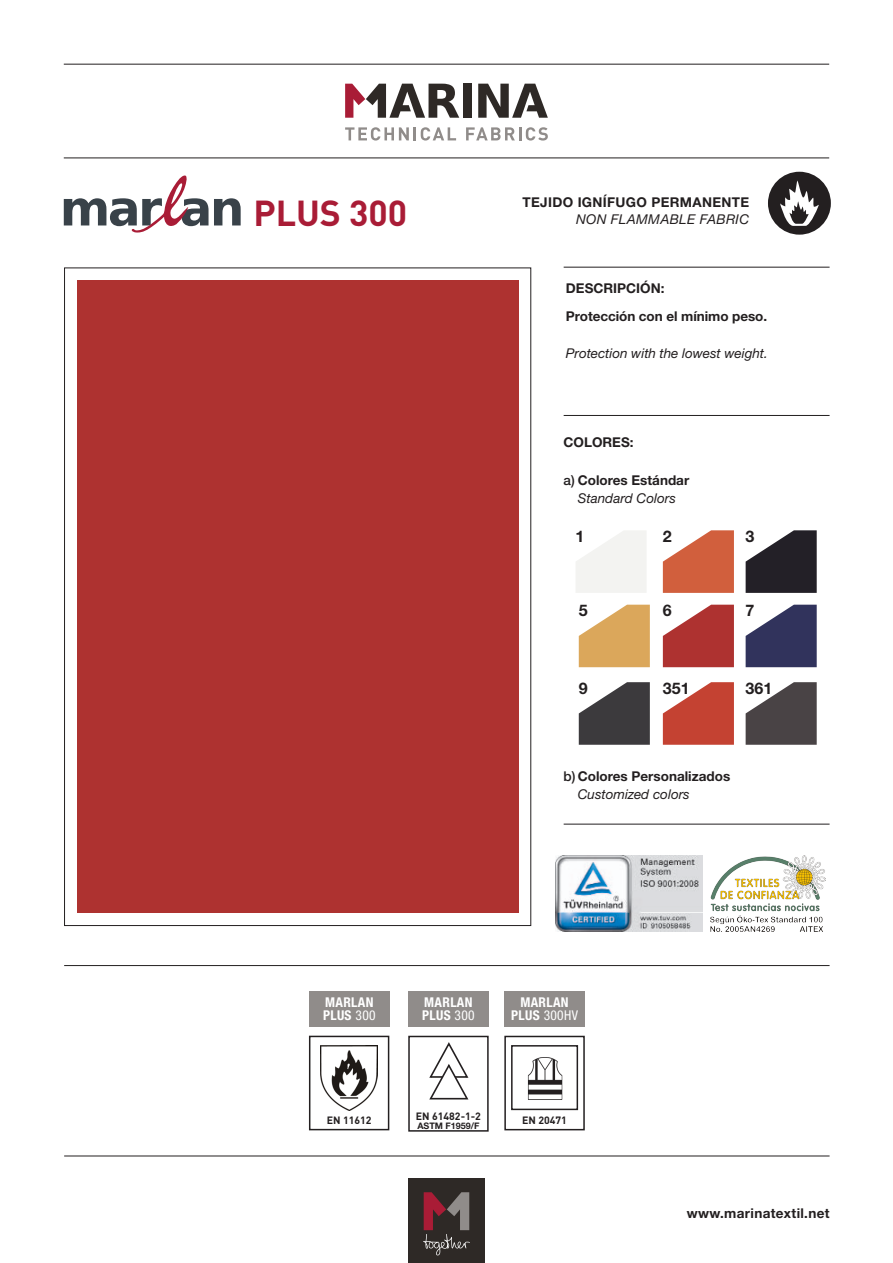
<style>
.page{position:relative;width:893px;height:1263px;background:#fff}
.page>*{position:absolute;margin:0;border:0;box-sizing:border-box;transform-origin:0 0}
.t1{font:700 35.7px "DIN Pro";color:#a91c36}
.t2{font:700 16.05px "Helvetica Neue LT Std";color:#231f20}
.t3{font:700 13.5px "Helvetica Neue LT Std";color:#231f20}
.t4{font:italic 13.5px "Helvetica Neue LT Std";color:#231f20}
.t5{font:700 13.5px "Helvetica Neue LT Std";letter-spacing:.025em;color:#231f20}
.t6{font:700 condensed 13.5px/13.5px "Helvetica Neue LT Std";letter-spacing:.025em;color:#fff}
.t7{font:italic 13.5px "Helvetica Neue LT Std";letter-spacing:.025em;color:#231f20}
.t8{font:700 10.5px "DIN Pro";color:#231f20}
.t9{font:700 9px "Helvetica Neue LT Std";color:#231f20}
.s1{font-weight:500}
.s2{font-weight:400}
</style>
<div class="page">
<hr style="left:64px;top:158px;width:765px;height:1px;background:#231f20">
<hr style="left:64px;top:64px;width:765px;height:1px;background:#231f20">
<hr style="left:64px;top:1155px;width:766px;height:1px;background:#231f20">
<hr style="left:64px;top:965px;width:766px;height:1px;background:#231f20">
<div style="left:77px;top:281px;width:441px;height:632px;background:#ae3230"></div>
<div style="left:408px;top:1178px;width:77px;height:85px;background:#2e2926"></div>
<svg style="left:423px;top:1192px;width:47px;height:63px"></svg>
<hr style="left:564px;top:267px;width:266px;height:1px;background:#231f20">
<hr style="left:564px;top:824px;width:266px;height:1px;background:#231f20">
<div style="left:463px;top:84px;width:8px;height:34px;background:#2e2926"></div>
<svg style="left:478px;top:84px;width:70px;height:34px"></svg>
<svg style="left:345px;top:84px;width:114px;height:34px"></svg>
<svg style="left:345px;top:127px;width:111px;height:14px"></svg>
<svg style="left:466px;top:127px;width:82px;height:14px"></svg>
<hr style="left:564px;top:415px;width:266px;height:1px;background:#231f20">
<div style="left:768px;top:172px;width:63px;height:63px;background:#231f20;border-radius:50%"></div>
<svg style="left:780px;top:180px;width:39px;height:46px"></svg>
<svg style="left:746px;top:530px;width:71px;height:63px"></svg>
<svg style="left:663px;top:530px;width:71px;height:63px"></svg>
<svg style="left:746px;top:605px;width:71px;height:62px"></svg>
<svg style="left:663px;top:605px;width:71px;height:62px"></svg>
<svg style="left:579px;top:605px;width:71px;height:62px"></svg>
<svg style="left:746px;top:682px;width:71px;height:63px"></svg>
<svg style="left:663px;top:682px;width:71px;height:63px"></svg>
<svg style="left:579px;top:682px;width:71px;height:63px"></svg>
<svg style="left:64px;top:175px;width:177px;height:58px"></svg>
<img style="left:710px;top:855px;width:116px;height:76px">
<img style="left:555px;top:855px;width:148px;height:76px">
<svg style="left:576px;top:531px;width:70px;height:62px"></svg>
<div style="left:309px;top:991px;width:81px;height:36px;background:#908c8a"></div>
<img style="left:321px;top:1045px;width:56px;height:65px">
<div style="left:309px;top:1036px;width:80px;height:94px;border:2px solid #231f20"></div>
<div style="left:504px;top:1036px;width:81px;height:94px;border:2px solid #231f20"></div>
<div style="left:511px;top:1045px;width:67px;height:65px;border:2px solid #231f20"></div>
<img style="left:527px;top:1057px;width:36px;height:43px">
<div style="left:504px;top:991px;width:81px;height:36px;background:#908c8a"></div>
<div style="left:408px;top:991px;width:81px;height:36px;background:#908c8a"></div>
<div style="left:408px;top:1036px;width:81px;height:96px;border:2px solid #231f20"></div>
<svg style="left:429px;top:1042px;width:40px;height:58px"></svg>
<p class="t1" style="left:254px;top:188px;width:155px">PLUS 300</p>
<p class="t5" style="left:523px;top:194px;width:228px">TEJIDO IGNÍFUGO PERMANENTE</p>
<p class="t7" style="left:576px;top:211px;width:175px">NON FLAMMABLE FABRIC</p>
<p class="t3" style="left:566px;top:280px;width:100px">DESCRIPCIÓN:</p>
<p class="t3" style="left:566px;top:308px;width:203px">Protección con el mínimo peso.</p>
<p class="t4" style="left:566px;top:345px;width:203px">Protection with the lowest weight.</p>
<p class="t3" style="left:563px;top:434px;width:72px">COLORES:</p>
<p class="t3" style="left:563px;top:472px;width:127px"><span class="s1">a)</span> Colores Estándar</p>
<p class="t4" style="left:578px;top:490px;width:100px">Standard Colors</p>
<p class="t2" style="left:575px;top:526px;width:10px">1</p>
<p class="t2" style="left:663px;top:526px;width:10px">2</p>
<p class="t2" style="left:746px;top:526px;width:10px">3</p>
<p class="t2" style="left:579px;top:600px;width:10px">5</p>
<p class="t2" style="left:663px;top:600px;width:10px">6</p>
<p class="t2" style="left:746px;top:600px;width:10px">7</p>
<p class="t2" style="left:579px;top:678px;width:10px">9</p>
<p class="t2" style="left:663px;top:678px;width:28px">351</p>
<p class="t2" style="left:746px;top:678px;width:28px">361</p>
<p class="t3" style="left:563px;top:768px;width:168px"><span class="s1">b)</span> Colores Personalizados</p>
<p class="t4" style="left:578px;top:786px;width:113px">Customized colors</p>
<p class="t6" style="left:323px;top:995px;width:54px">MARLAN<br>PLUS <span class="s2">300</span></p>
<p class="t6" style="left:422px;top:995px;width:54px">MARLAN<br>PLUS <span class="s2">300</span></p>
<p class="t6" style="left:511px;top:995px;width:68px;text-align:center">MARLAN<br>PLUS <span class="s2">300HV</span></p>
<p class="t8" style="left:416px;top:1109px;width:67px">EN 61482-1-2</p>
<p class="t9" style="left:417px;top:1120px;width:64px">ASTM F1959/F</p>
<p class="t8" style="left:327px;top:1113px;width:46px">EN 11612</p>
<p class="t8" style="left:522px;top:1113px;width:46px">EN 20471</p>
<p class="t5" style="left:687px;top:1205px;width:144px">www.marinatextil.net</p>
</div>
